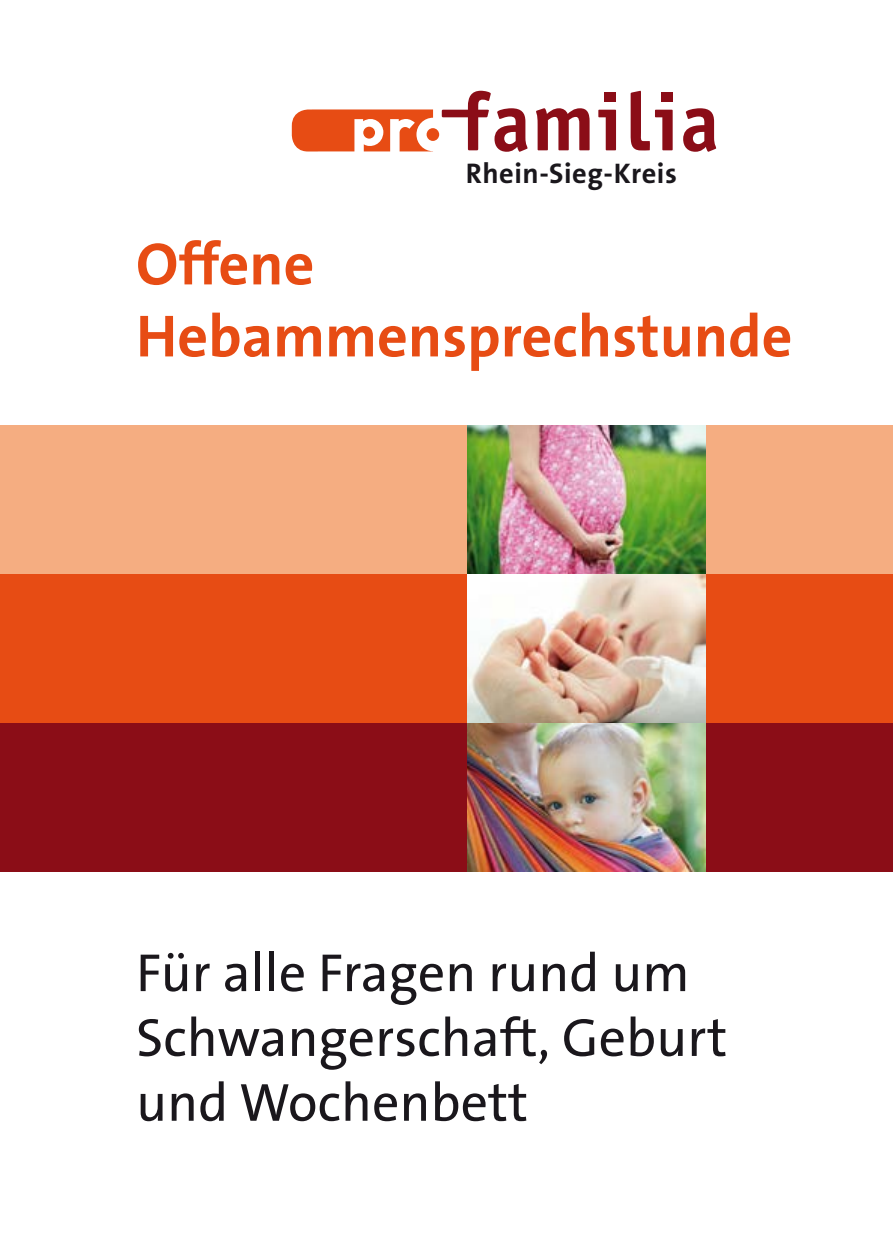
<style>
.page{position:relative;width:893px;height:1259px;background:#fff}
.page>*{position:absolute;margin:0;border:0;box-sizing:border-box;transform-origin:0 0}
.t1{font:700 60px/72px "The Sans B7";color:#e74c14}
.t2{font:54px/64.8px "The Sans B5 Plain";color:#1a171c}
.t3{font:700 28.5px "The Sans B7";letter-spacing:.02em;color:#1a171c}
</style>
<div class="page">
<div style="left:0;top:425px;width:893px;height:149px;background:#f5ad81"></div>
<div style="left:0;top:574px;width:893px;height:149px;background:#e74c14"></div>
<div style="left:0;top:723px;width:893px;height:149px;background:#8b0d17"></div>
<img style="left:468px;top:425px;width:238px;height:149px">
<img style="left:468px;top:574px;width:238px;height:149px">
<img style="left:468px;top:723px;width:238px;height:149px">
<div style="left:427px;top:128px;width:12px;height:13px;background:#e74c14;border-radius:50%"></div>
<svg style="left:683px;top:108px;width:33px;height:44px"></svg>
<svg style="left:598px;top:110px;width:18px;height:40px"></svg>
<div style="left:604px;top:92px;width:11px;height:10px;background:#8b0d17"></div>
<svg style="left:536px;top:108px;width:54px;height:42px"></svg>
<svg style="left:442px;top:91px;width:85px;height:61px"></svg>
<svg style="left:631px;top:91px;width:42px;height:59px"></svg>
<svg style="left:292px;top:109px;width:141px;height:42px"></svg>
<p class="t3" style="left:466px;top:158px;width:213px">Rhein-Sieg-Kreis</p>
<p class="t1" style="left:136px;top:230px;width:658px">Offene<br>Hebammensprechstunde</p>
<p class="t2" style="left:136px;top:942px;width:593px">Für alle Fragen rund um<br>Schwangerschaft, Geburt und Wochenbett</p>
</div>
